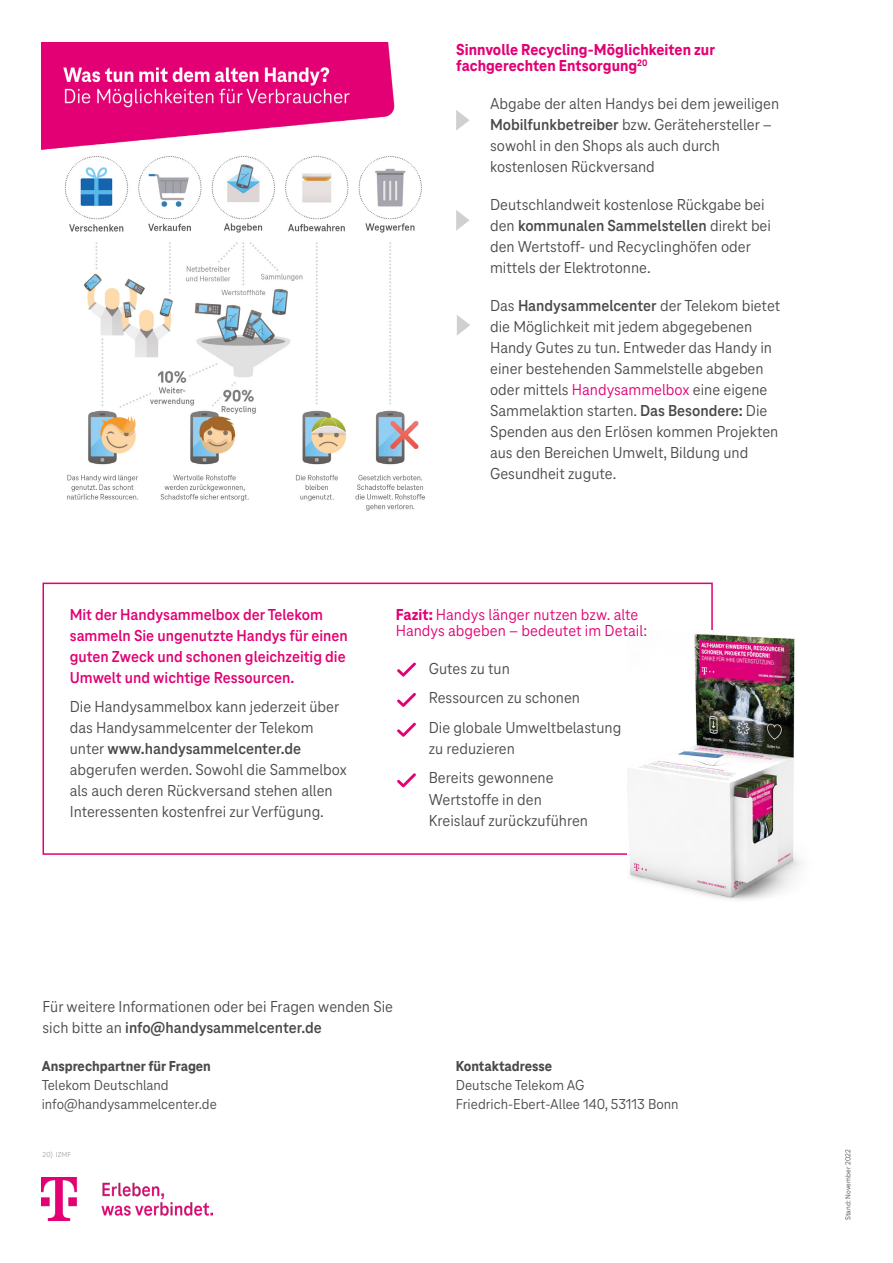
<style>
.page{position:relative;width:893px;height:1263px;background:#fff}
.page>*{position:absolute;margin:0;border:0;box-sizing:border-box;transform-origin:0 0}
.t1{font:16.5px/21px "Tele Neo";color:#4a4a49}
.t2{font:700 16.5px/21px "Tele Neo";color:#e20074}
.t3{font:16.5px/16.5px "Tele Neo";color:#e20074}
.t4{font:800 16.5px/16.5px "Tele Neo";color:#e20074}
.t5{font:15px/18.8px "Tele Neo";color:#4a4a49}
.t6{font:800 15px "Tele Neo";color:#4a4a49}
.t7{font:7.5px "Tele Neo";letter-spacing:.025em;color:#4a4a49}
.t8{font:7.5px "Tele Neo";letter-spacing:.02em;color:#a3a3a3}
.s1{font-weight:700}
.s2{color:#e20074}
.s3{font-weight:800}
</style>
<div class="page">
<svg style="left:456px;top:110px;width:14px;height:21px"></svg>
<svg style="left:457px;top:315px;width:13px;height:20px"></svg>
<svg style="left:456px;top:210px;width:14px;height:21px"></svg>
<img style="left:41px;top:43px;width:384px;height:467px">
<img style="left:42px;top:1178px;width:171px;height:42px">
<div style="left:43px;top:583px;width:670px;height:272px;border:2px solid #e20074"></div>
<img style="left:627px;top:630px;width:174px;height:270px">
<svg style="left:397px;top:662px;width:19px;height:14px"></svg>
<svg style="left:397px;top:693px;width:19px;height:14px"></svg>
<svg style="left:397px;top:723px;width:19px;height:14px"></svg>
<svg style="left:397px;top:773px;width:19px;height:14px"></svg>
<p class="t4" style="left:456px;top:41px;width:260px">Sinnvolle Recycling-Möglichkeiten zur fachgerechten Entsorgung<sup>20</sup></p>
<p class="t1" style="left:490px;top:93px;width:291px">Abgabe der alten Handys bei dem jeweiligen <span class="s1">Mobilfunkbetreiber</span> bzw. Gerätehersteller – sowohl in den Shops als auch durch kostenlosen Rückversand</p>
<p class="t1" style="left:490px;top:194px;width:282px">Deutschlandweit kostenlose Rückgabe bei den <span class="s1">kommunalen Sammelstellen</span> direkt bei den Wertstoff- und Recyclinghöfen oder mittels der Elektrotonne.</p>
<p class="t1" style="left:490px;top:295px;width:292px">Das <span class="s1">Handysammelcenter</span> der Telekom bietet die Möglichkeit mit jedem abgegebenen Handy Gutes zu tun. Entweder das Handy in einer bestehenden Sammelstelle abgeben oder mittels <span class="s2">Handysammelbox</span> eine eigene Sammelaktion starten. <span class="s1">Das Besondere:</span> Die Spenden aus den Erlösen kommen Projekten aus den Bereichen Umwelt, Bildung und Gesundheit zugute.</p>
<p class="t2" style="left:70px;top:604px;width:279px">Mit der Handysammelbox der Telekom sammeln Sie ungenutzte Handys für einen guten Zweck und schonen gleichzeitig die Umwelt und wichtige Ressourcen.</p>
<p class="t1" style="left:70px;top:696px;width:278px">Die Handysammelbox kann jederzeit über das Handysammelcenter der Telekom unter <span class="s1">www.handysammelcenter.de </span>abgerufen werden. Sowohl die Sammelbox als auch deren Rückversand stehen allen Interessenten kostenfrei zur Verfügung.</p>
<p class="t3" style="left:396px;top:606px;width:253px"><span class="s3">Fazit:</span> Handys länger nutzen bzw. alte<br>Handys abgeben – bedeutet im Detail:</p>
<p class="t1" style="left:429px;top:654px;width:194px;line-height:29.5px">Gutes zu tun<br>Ressourcen zu schonen<br>Die globale Umweltbelastung</p>
<p class="t1" style="left:429px;top:734px;width:126px;line-height:29.5px">zu reduzieren<br>Bereits gewonnene</p>
<p class="t1" style="left:429px;top:789px;width:161px">Wertstoffe in den<br>Kreislauf zurückzuführen</p>
<p class="t1" style="left:43px;top:996px;width:352px">Für weitere Informationen oder bei Fragen wenden Sie sich bitte an <span class="s1">info@handysammelcenter.de</span></p>
<p class="t6" style="left:42px;top:1058px;width:171px">Ansprechpartner für Fragen</p>
<p class="t5" style="left:42px;top:1075px;width:177px">Telekom Deutschland info@handysammelcenter.de</p>
<p class="t8" style="left:43px;top:1150px;width:30px">20) IZMF</p>
<p class="t6" style="left:456px;top:1058px;width:98px">Kontaktadresse</p>
<p class="t5" style="left:456px;top:1075px;width:224px">Deutsche Telekom AG<br>Friedrich-Ebert-Allee 140, 53113 Bonn</p>
<p class="t7" style="left:844px;top:1220px;width:73px;rotate:-90deg">Stand: November 2022</p>
</div>
